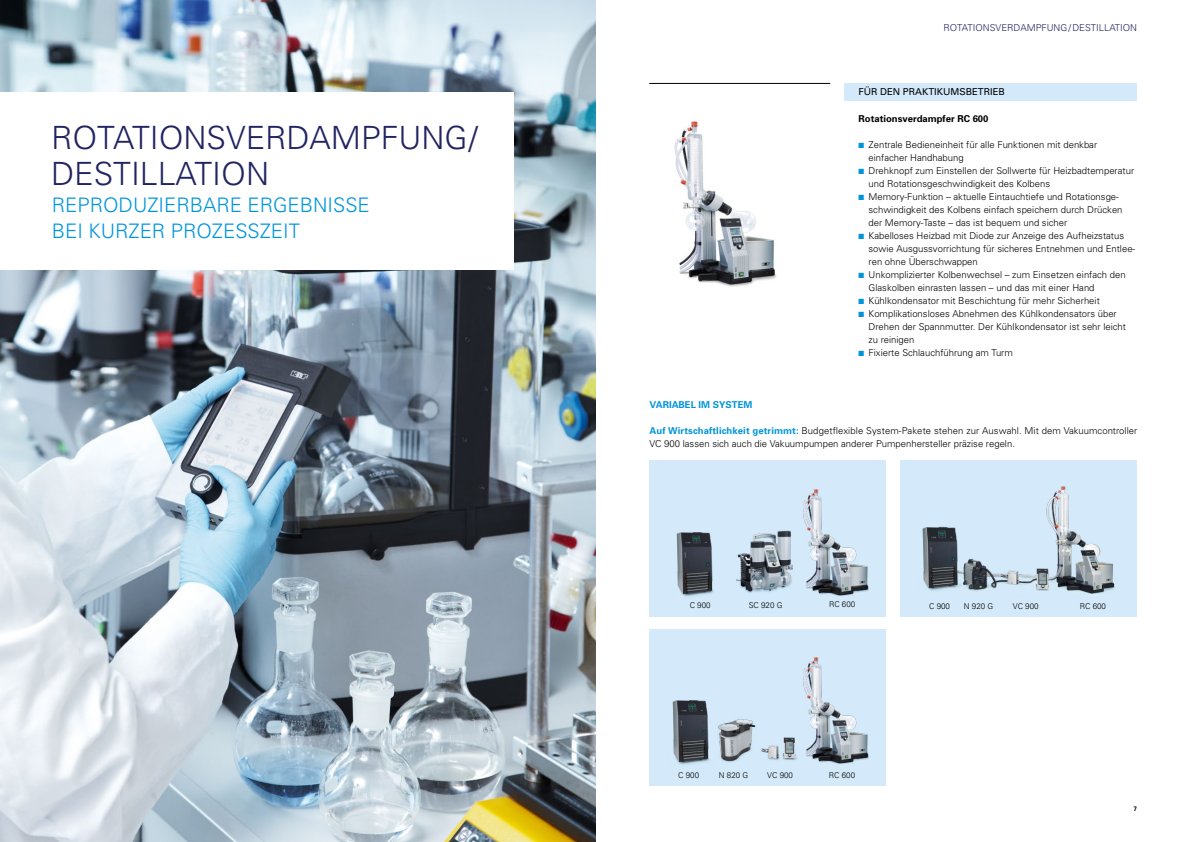
<style>
.page{position:relative;width:1191px;height:842px;background:#fff}
.page>*{position:absolute;margin:0;border:0;box-sizing:border-box;transform-origin:0 0}
.t1{font:300 32px/36px "Univers";color:#222461}
.t2{font:300 20px/26px "Univers";color:#0095db}
.t3{font:300 9.5px/13px "Univers";color:#000}
.t4{font:300 9.5px "Univers";color:#222461}
.t5{font:700 9.5px "Univers";color:#000}
.t6{font:9.5px "Univers LT Std";color:#000}
.t7{font:700 9.5px "Univers";color:#0095db}
.t8{font:300 8px "Univers";color:#000}
.t9{font:700 6.5px "Univers";color:#000}
.s1{color:#0095db}
.s2{font-weight:700;color:#0095db}
</style>
<div class="page">
<img style="left:0;top:0;width:595px;height:842px">
<div style="left:0;top:92px;width:513px;height:178px;background:#fff"></div>
<img style="left:674px;top:121px;width:103px;height:166px">
<div style="left:649px;top:629px;width:237px;height:156px;background:#d4eafa"></div>
<div style="left:900px;top:460px;width:237px;height:156px;background:#d4eafa"></div>
<img style="left:922px;top:486px;width:193px;height:108px">
<div style="left:649px;top:460px;width:237px;height:156px;background:#d4eafa"></div>
<img style="left:737px;top:530px;width:55px;height:63px">
<img style="left:676px;top:532px;width:38px;height:65px">
<img style="left:672px;top:700px;width:38px;height:65px">
<img style="left:803px;top:489px;width:66px;height:107px">
<img style="left:803px;top:657px;width:66px;height:107px">
<img style="left:718px;top:719px;width:38px;height:43px">
<img style="left:769px;top:737px;width:28px;height:23px">
<img style="left:761px;top:738px;width:34px;height:21px">
<hr style="left:649px;top:83px;width:181px;height:1px;background:#000">
<div style="left:844px;top:83px;width:293px;height:17px;background:#d4eafa"></div>
<h1 class="t1" style="left:51px;top:119px;width:428px">ROTATIONSVERDAMPFUNG/<br>DESTILLATION</h1>
<h2 class="t2" style="left:52px;top:192px;width:319px">REPRODUZIERBARE ERGEBNISSE<br>BEI KURZER PROZESSZEIT</h2>
<p class="t4" style="left:943px;top:22px;width:195px">ROTATIONSVERDAMPFUNG/DESTILLATION</p>
<p class="t6" style="left:858px;top:86px;width:148px">FÜR DEN PRAKTIKUMSBETRIEB</p>
<p class="t5" style="left:858px;top:113px;width:131px">Rotationsverdampfer RC 600</p>
<p class="t3" style="left:868px;top:138px;width:230px;text-indent:-10px"><span class="s1">■</span> Zentrale Bedieneinheit für alle Funktionen mit denkbar einfacher Handhabung</p>
<p class="t3" style="left:868px;top:164px;width:267px;text-indent:-10px"><span class="s1">■</span> Drehknopf zum Einstellen der Sollwerte für Heizbadtemperatur und Rotationsgeschwindigkeit des Kolbens</p>
<p class="t3" style="left:868px;top:190px;width:255px;text-indent:-10px"><span class="s1">■</span> Memory-Funktion – aktuelle Eintauchtiefe und Rotationsge&shy;schwindigkeit des Kolbens einfach speichern durch Drücken der Memory-Taste – das ist bequem und sicher</p>
<p class="t3" style="left:868px;top:229px;width:268px;text-indent:-10px"><span class="s1">■</span> Kabelloses Heizbad mit Diode zur Anzeige des Aufheizstatus sowie Ausgussvorrichtung für sicheres Entnehmen und Entlee&shy;ren ohne Überschwappen</p>
<p class="t3" style="left:868px;top:268px;width:259px;text-indent:-10px"><span class="s1">■</span> Unkomplizierter Kolbenwechsel – zum Einsetzen einfach den<br>Glaskolben einrasten lassen – und das mit einer Hand</p>
<p class="t3" style="left:858px;top:294px;width:243px"><span class="s1">■</span> Kühlkondensator mit Beschichtung für mehr Sicherheit</p>
<p class="t3" style="left:868px;top:307px;width:259px;text-indent:-10px"><span class="s1">■</span> Komplikationsloses Abnehmen des Kühlkondensators über<br>Drehen der Spannmutter. Der Kühlkondensator ist sehr leicht zu reinigen</p>
<p class="t3" style="left:858px;top:346px;width:156px"><span class="s1">■</span> Fixierte Schlauchführung am Turm</p>
<p class="t7" style="left:649px;top:399px;width:104px">VARIABEL IM SYSTEM</p>
<p class="t3" style="left:649px;top:424px;width:489px"><span class="s2">Auf Wirtschaftlichkeit getrimmt:</span> Budgetflexible System-Pakete stehen zur Auswahl. Mit dem Vakuumcontroller<br>VC 900 lassen sich auch die Vakuumpumpen anderer Pumpenhersteller präzise regeln.</p>
<p class="t8" style="left:689px;top:600px;width:22px">C 900</p>
<p class="t8" style="left:748px;top:600px;width:35px">SC 920 G</p>
<p class="t8" style="left:829px;top:599px;width:28px">RC 600</p>
<p class="t8" style="left:678px;top:771px;width:22px">C 900</p>
<p class="t8" style="left:719px;top:770px;width:31px">N 820 G</p>
<p class="t8" style="left:767px;top:770px;width:27px">VC 900</p>
<p class="t8" style="left:829px;top:770px;width:28px">RC 600</p>
<p class="t8" style="left:929px;top:602px;width:22px">C 900</p>
<p class="t8" style="left:964px;top:601px;width:31px">N 920 G</p>
<p class="t8" style="left:1012px;top:601px;width:27px">VC 900</p>
<p class="t8" style="left:1079px;top:601px;width:28px">RC 600</p>
<p class="t9" style="left:1133px;top:805px;width:5px">7</p>
</div>
